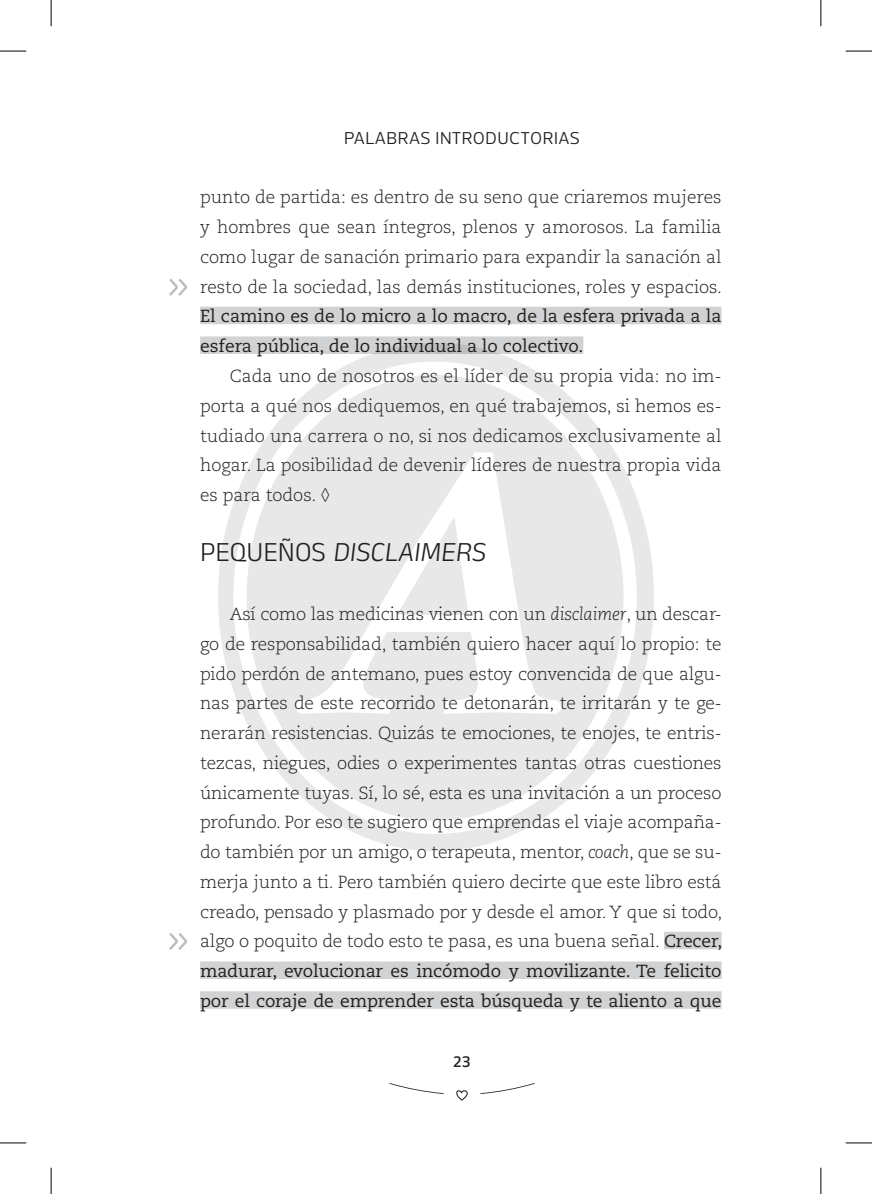
<style>
.page{position:relative;width:872px;height:1194px;background:#fff}
.page>*{position:absolute;margin:0;border:0;box-sizing:border-box;transform-origin:0 0}
.t1{font:300 52.5px "Caecilia LT Std";color:#bcbdc0}
.t2{font:300 28px "Anek Kannada";color:#231f20}
.t3{font:300 17.5px/29.8px "Caecilia LT Std";color:#231f20;text-align:justify}
.t4{font:17.5px/29.8px "Caecilia LT Std";color:#231f20}
.t5{font:300 17.5px "Acto";letter-spacing:.025em;color:#231f20}
.t6{font:500 16.62px "Anek Kannada";color:#231f20}
.s1{font-style:italic}
.s2{font-weight:400}
</style>
<div class="page">
<svg style="left:483px;top:1083px;width:51px;height:10px"></svg>
<svg style="left:389px;top:1083px;width:52px;height:10px"></svg>
<svg style="left:456px;top:1090px;width:12px;height:11px"></svg>
<div style="left:200px;top:307px;width:521px;height:17px;background:#d1d2d4"></div>
<div style="left:200px;top:336px;width:383px;height:18px;background:#d1d2d4"></div>
<div style="left:663px;top:931px;width:58px;height:18px;background:#d1d2d4"></div>
<div style="left:200px;top:961px;width:521px;height:18px;background:#d1d2d4"></div>
<div style="left:200px;top:991px;width:521px;height:17px;background:#d1d2d4"></div>
<svg style="left:0;top:51px;width:26px;height:1px"></svg>
<svg style="left:845px;top:51px;width:26px;height:1px"></svg>
<svg style="left:0;top:1142px;width:26px;height:1px"></svg>
<svg style="left:845px;top:1142px;width:26px;height:1px"></svg>
<svg style="left:51px;top:0;width:1px;height:26px"></svg>
<svg style="left:51px;top:1167px;width:1px;height:26px"></svg>
<svg style="left:820px;top:0;width:1px;height:26px"></svg>
<svg style="left:820px;top:1167px;width:1px;height:26px"></svg>
<svg style="left:218px;top:343px;width:435px;height:508px"></svg>
<svg style="left:246px;top:375px;width:377px;height:445px;fill:#e8e8e8"></svg>
<svg style="left:397px;top:517px;width:71px;height:98px"></svg>
<p class="t5" style="left:344px;top:128px;width:237px">PALABRAS INTRODUCTORIAS</p>
<h1 class="t1" style="left:166px;top:253px;width:26px">»</h1>
<p class="t3" style="left:200px;top:183px;width:523px">punto de partida: es dentro de su seno que criaremos mujeres y hombres que sean íntegros, plenos y amorosos. La familia como lugar de sanación primario para expandir la sanación al resto de la sociedad, las demás instituciones, roles y espacios.</p>
<p class="t4" style="left:200px;top:302px;width:522px">El camino es de lo micro a lo macro, de la esfera privada a la esfera pública, de lo individual a lo colectivo.</p>
<p class="t3" style="left:200px;top:361px;width:522px;text-indent:30px">Cada uno de nosotros es el líder de su propia vida: no im&shy;porta a qué nos dediquemos, en qué trabajemos, si hemos es&shy;tudiado una carrera o no, si nos dedicamos exclusivamente al hogar. La posibilidad de devenir líderes de nuestra propia vida es para todos. ◊</p>
<h2 class="t2" style="left:200px;top:534px;width:292px">P E QU E Ñ O S DISCLAIMERS</h2>
<h1 class="t1" style="left:166px;top:907px;width:26px">»</h1>
<p class="t3" style="left:200px;top:599px;width:523px;text-indent:30px">Así como las medicinas vienen con un <span class="s1">disclaimer</span>, un descar&shy;go de responsabilidad, también quiero hacer aquí lo propio: te pido perdón de antemano, pues estoy convencida de que algu&shy;nas partes de este recorrido te detonarán, te irritarán y te ge&shy;nerarán resistencias. Quizás te emociones, te enojes, te entris&shy;tezcas, niegues, odies o experimentes tantas otras cuestiones únicamente tuyas. Sí, lo sé, esta es una invitación a un proceso profundo. Por eso te sugiero que emprendas el viaje acompaña&shy;do también por un amigo, o terapeuta, mentor, <span class="s1">coach</span>, que se su&shy;merja junto a ti. Pero también quiero decirte que este libro está creado, pensado y plasmado por y desde el amor. Y que si todo, algo o poquito de todo esto te pasa, es una buena señal. <span class="s2">Crecer, madurar, evolucionar es incómodo y movilizante. Te felicito por el coraje de emprender esta búsqueda y te aliento a que</span></p>
<p class="t6" style="left:453px;top:1051px;width:18px">23</p>
</div>
